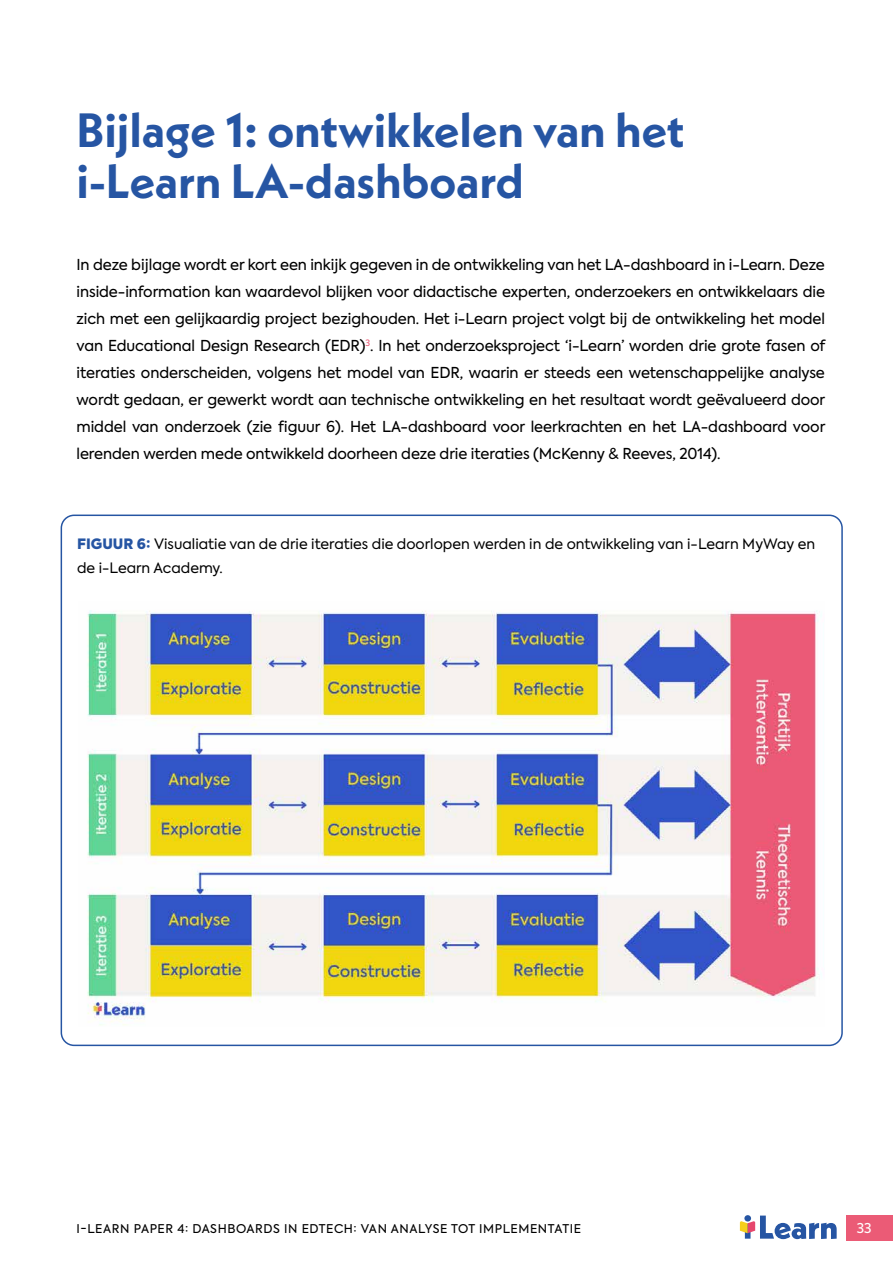
<style>
.page{position:relative;width:893px;height:1263px;background:#fff}
.page>*{position:absolute;margin:0;border:0;box-sizing:border-box;transform-origin:0 0}
.t1{font:700 48px/51.8px "Neue Kabel";color:#2655a3}
.t2{font:15px/27px "Axiforma";letter-spacing:-.005em;color:#000;text-align:justify}
.t3{font:14.25px/24px "Axiforma";color:#000}
.t4{font:13.5px "Axiforma";color:#fff}
.t5{font:12px "Axiforma";letter-spacing:.05em;color:#000}
.s1{font-weight:900;color:#2655a3}
</style>
<div class="page">
<div style="left:846px;top:1215px;width:47px;height:26px;background:#eb5b76"></div>
<svg style="left:740px;top:1215px;width:97px;height:24px"></svg>
<img style="left:87px;top:610px;width:732px;height:415px">
<h1 class="t1" style="left:77px;top:103px;width:609px">Bijlage 1: ontwikkelen van het i-Learn LA-dashboard</h1>
<p class="t2" style="left:77px;top:251px;width:750px">In deze bijlage wordt er kort een inkijk gegeven in de ontwikkeling van het LA-dashboard in i-Learn. Deze inside-information kan waardevol blijken voor didactische experten, onderzoekers en ontwikkelaars die zich met een gelijkaardig project bezighouden. Het i-Learn project volgt bij de ontwikkeling het model van Educational Design Research (EDR)<sup>3</sup>. In het onderzoeksproject ‘i-Learn’ worden drie grote fasen of iteraties onderscheiden, volgens het model van EDR, waarin er steeds een wetenschappelijke analyse wordt gedaan, er gewerkt wordt aan technische ontwikkeling en het resultaat wordt geëvalueerd door middel van onderzoek (zie figuur 6). Het LA-dashboard voor leerkrachten en het LA-dashboard voor lerenden werden mede ontwikkeld doorheen deze drie iteraties (McKenny &amp; Reeves, 2014).</p>
<p class="t3" style="left:77px;top:532px;width:740px"><span class="s1">FIGUUR 6:</span> Visualiatie van de drie iteraties die doorlopen werden in de ontwikkeling van i-Learn MyWay en de i-Learn Academy.</p>
<p class="t5" style="left:77px;top:1221px;width:506px">I-LEARN PAPER 4: DASHBOARDS IN EDTECH: VAN ANALYSE TOT IMPLEMENTATIE</p>
<p class="t4" style="left:857px;top:1220px;width:16px">33</p>
</div>
